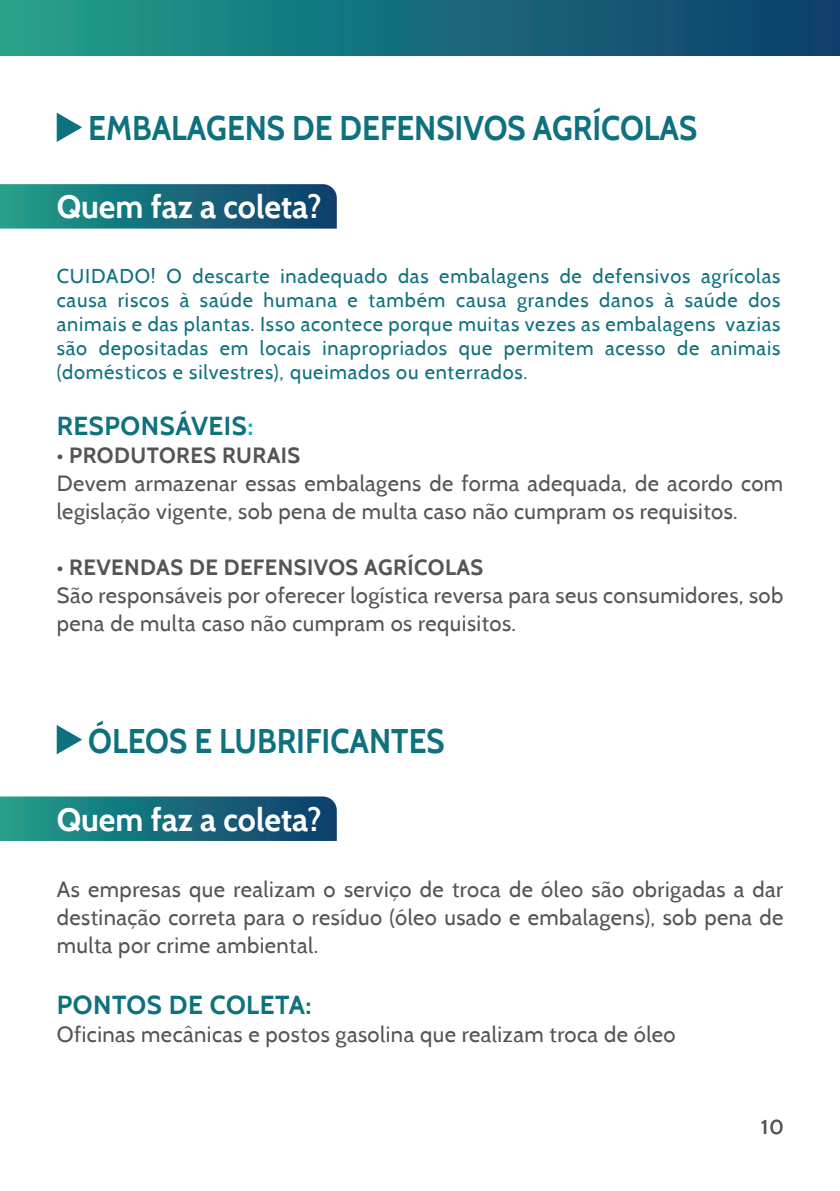
<style>
.page{position:relative;width:840px;height:1191px;background:#fff}
.page>*{position:absolute;margin:0;border:0;box-sizing:border-box;transform-origin:0 0}
.t1{font:700 34.2px "Cabin";color:#0e717e;scale:.92 1}
.t2{font:700 32.2px "Cabin";color:#fff}
.t3{font:700 26px "Cabin";letter-spacing:.02em;color:#0e717e}
.t4{font:22px/28px "Cabin";letter-spacing:.02em;color:#535557}
.t5{font:700 22px "Cabin";letter-spacing:.02em;color:#535557}
.t6{font:20px/24px "Cabin";letter-spacing:.04em;color:#0e717e;text-align:justify}
.t7{font:20px "Cabin";color:#535557}
.s1{color:#10b3b2}
</style>
<div class="page">
<div style="left:0;top:0;width:839px;height:56px;background:linear-gradient(to right,#21a08b,#0e3c6c)"></div>
<svg style="left:57px;top:113px;width:25px;height:29px"></svg>
<svg style="left:0;top:184px;width:336px;height:45px;background:#1a6f7d"></svg>
<svg style="left:57px;top:725px;width:25px;height:29px"></svg>
<svg style="left:0;top:796px;width:336px;height:45px;background:#1a6f7d"></svg>
<h1 class="t1" style="left:88px;top:108px;width:663px">EMBALAGENS DE DEFENSIVOS AGRÍCOLAS</h1>
<h2 class="t2" style="left:57px;top:188px;width:266px">Quem faz a coleta?</h2>
<p class="t6" style="left:57px;top:264px;width:724px">CUIDADO! O descarte inadequado das embalagens de defensivos agrícolas causa riscos à saúde humana e também causa grandes danos à saúde dos animais e das plantas. Isso acontece porque muitas vezes as embalagens vazias são depositadas em locais inapropriados que permitem acesso de animais (domésticos e silvestres), queimados ou enterrados.</p>
<p class="t3" style="left:57px;top:410px;width:198px">RESPONSÁVEIS<span class="s1">:</span></p>
<p class="t5" style="left:57px;top:441px;width:245px">• PRODUTORES RURAIS</p>
<p class="t4" style="left:57px;top:469px;width:727px">Devem armazenar essas embalagens de forma adequada, de acordo com legislação vigente, sob pena de multa caso não cumpram os requisitos.</p>
<p class="t5" style="left:57px;top:553px;width:428px">• REVENDAS DE DEFENSIVOS AGRÍCOLAS</p>
<p class="t4" style="left:57px;top:581px;width:727px">São responsáveis por oferecer logística reversa para seus consumidores, sob pena de multa caso não cumpram os requisitos.</p>
<h1 class="t1" style="left:88px;top:720px;width:388px">ÓLEOS E LUBRIFICANTES</h1>
<h2 class="t2" style="left:57px;top:800px;width:266px">Quem faz a coleta?</h2>
<p class="t4" style="left:57px;top:875px;width:727px;text-align:justify">As empresas que realizam o serviço de troca de óleo são obrigadas a dar destinação correta para o resíduo (óleo usado e embalagens), sob pena de multa por crime ambiental.</p>
<p class="t3" style="left:57px;top:989px;width:256px">PONTOS DE COLETA:</p>
<p class="t4" style="left:57px;top:1020px;width:620px">Oficinas mecânicas e postos gasolina que realizam troca de óleo</p>
<p class="t7" style="left:760px;top:1114px;width:24px">10</p>
</div>
